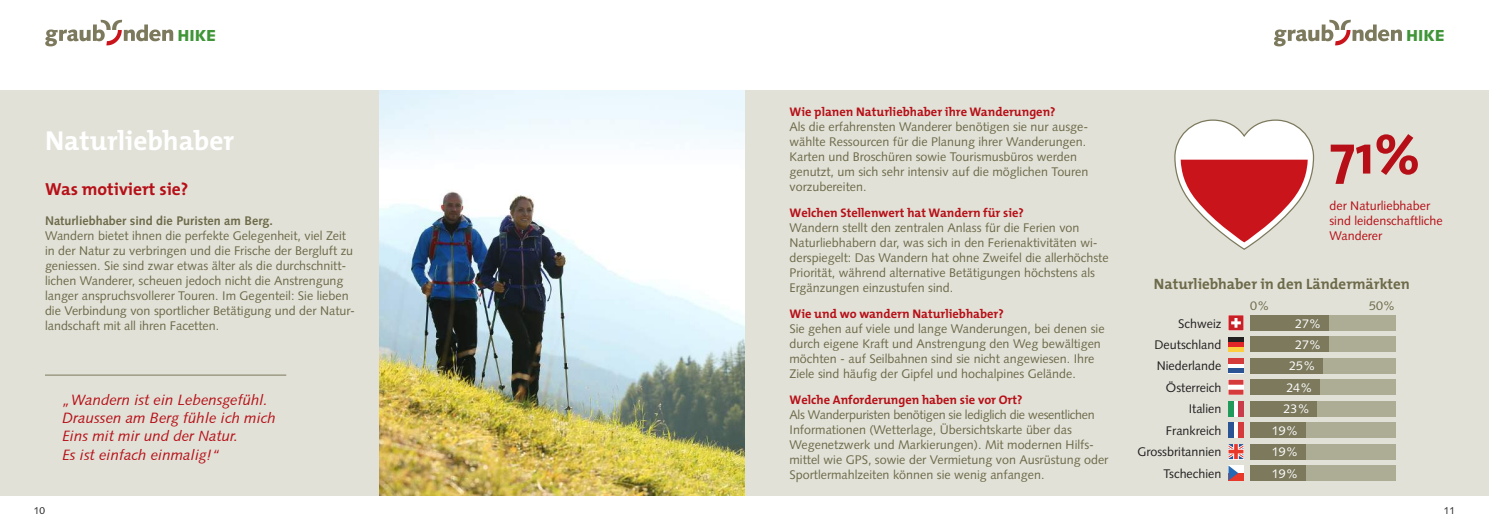
<style>
.page{position:relative;width:1489px;height:525px;background:#fff}
.page>*{position:absolute;margin:0;border:0;box-sizing:border-box;transform-origin:0 0}
.t1{font:700 56.25px "The Mix";color:#b70f17}
.t2{font:700 27.5px "The Mix";color:#fff}
.t3{font:700 17.5px "The Mix";color:#b70f17}
.t4{font:900 15.88px "Syntax";color:#3f9538}
.t5{font:italic 15px/18px "Syntax";color:#b70f17}
.t6{font:700 15px "The Mix";color:#6d6a4a}
.t7{font:12.5px/15px "Syntax";color:#6d6a4a}
.t8{font:700 12.5px "The Mix";color:#b70f17}
.t9{font:12.5px/21.4px "Syntax";color:#231f20;text-align:right}
.t10{font:12.5px/15px "Syntax";color:#b70f17}
.t11{font:700 12.5px "Syntax";color:#6d6a4a}
.t12{font:12.5px "Syntax";color:#fff}
.t13{font:10px "Syntax";color:#231f20}
</style>
<div class="page">
<svg style="left:45px;top:20px;width:128px;height:26px"></svg>
<svg style="left:1274px;top:20px;width:127px;height:26px"></svg>
<div style="left:0;top:90px;width:744px;height:405px;background:#e1e1d7"></div>
<div style="left:744px;top:90px;width:744px;height:405px;background:#e1e1d7"></div>
<div style="left:1249px;top:315px;width:146px;height:15px;background:#adac95"></div>
<div style="left:1249px;top:315px;width:79px;height:15px;background:#7c795d"></div>
<div style="left:1249px;top:336px;width:146px;height:15px;background:#adac95"></div>
<div style="left:1249px;top:336px;width:79px;height:15px;background:#7c795d"></div>
<div style="left:1249px;top:358px;width:146px;height:15px;background:#adac95"></div>
<div style="left:1249px;top:358px;width:73px;height:15px;background:#7c795d"></div>
<div style="left:1249px;top:379px;width:146px;height:15px;background:#adac95"></div>
<div style="left:1249px;top:379px;width:70px;height:15px;background:#7c795d"></div>
<div style="left:1249px;top:401px;width:146px;height:15px;background:#adac95"></div>
<div style="left:1249px;top:401px;width:67px;height:15px;background:#7c795d"></div>
<div style="left:1249px;top:422px;width:146px;height:15px;background:#adac95"></div>
<div style="left:1249px;top:422px;width:56px;height:15px;background:#7c795d"></div>
<div style="left:1249px;top:444px;width:146px;height:15px;background:#adac95"></div>
<div style="left:1249px;top:444px;width:56px;height:15px;background:#7c795d"></div>
<div style="left:1249px;top:465px;width:146px;height:15px;background:#adac95"></div>
<div style="left:1249px;top:465px;width:56px;height:15px;background:#7c795d"></div>
<svg style="left:1174px;top:119px;width:140px;height:131px"></svg>
<svg style="left:1228px;top:315px;width:15px;height:15px"></svg>
<div style="left:1228px;top:346px;width:15px;height:5px;background:#fece41"></div>
<div style="left:1228px;top:341px;width:15px;height:5px;background:#e22526"></div>
<div style="left:1228px;top:336px;width:15px;height:5px;background:#231f20"></div>
<svg style="left:1228px;top:363px;width:15px;height:5px"></svg>
<div style="left:1228px;top:358px;width:15px;height:5px;background:#d63b3c"></div>
<div style="left:1228px;top:368px;width:15px;height:5px;background:#2b5494"></div>
<svg style="left:1228px;top:379px;width:15px;height:15px"></svg>
<svg style="left:1233px;top:401px;width:5px;height:15px"></svg>
<div style="left:1228px;top:401px;width:5px;height:15px;background:#21995b"></div>
<div style="left:1238px;top:401px;width:5px;height:15px;background:#c83c4b"></div>
<svg style="left:1233px;top:422px;width:5px;height:15px"></svg>
<div style="left:1228px;top:422px;width:5px;height:15px;background:#2b5494"></div>
<div style="left:1238px;top:422px;width:5px;height:15px;background:#d63b3c"></div>
<svg style="left:1228px;top:444px;width:15px;height:15px"></svg>
<div style="left:1228px;top:465px;width:15px;height:15px;background:#fff"></div>
<div style="left:1228px;top:473px;width:15px;height:7px;background:#e7382a"></div>
<svg style="left:1228px;top:465px;width:9px;height:15px"></svg>
<img style="left:380px;top:90px;width:364px;height:405px">
<hr style="left:45px;top:374px;width:241px;height:1px;background:#7c795d">
<p class="t4" style="left:177px;top:26px;width:40px">HIKE</p>
<p class="t4" style="left:1405px;top:26px;width:40px">HIKE</p>
<h2 class="t2" style="left:45px;top:118px;width:191px">Naturliebhaber</h2>
<h3 class="t3" style="left:45px;top:174px;width:145px">Was motiviert sie?</h3>
<p class="t11" style="left:45px;top:214px;width:229px">Naturliebhaber sind die Puristen am Berg.</p>
<p class="t7" style="left:45px;top:228px;width:311px">Wandern bietet ihnen die perfekte Gelegenheit, viel Zeit in der Natur zu verbringen und die Frische der Bergluft zu geniessen. Sie sind zwar etwas älter als die durchschnitt&shy;lichen Wanderer, scheuen jedoch nicht die Anstrengung langer anspruchsvollerer Touren. Im Gegenteil: Sie lieben die Verbindung von sportlicher Betätigung und der Natur&shy;landschaft mit all ihren Facetten.</p>
<p class="t5" style="left:62px;top:391px;width:215px">„Wandern ist ein Lebensgefühl.<br>Draussen am Berg fühle ich mich<br>Eins mit mir und der Natur.<br>Es ist einfach einmalig!“</p>
<p class="t8" style="left:789px;top:102px;width:268px">Wie planen Naturliebhaber ihre Wanderungen?</p>
<p class="t7" style="left:789px;top:119px;width:300px">Als die erfahrensten Wanderer benötigen sie nur ausge&shy;wählte Ressourcen für die Planung ihrer Wanderungen.<br>Karten und Broschüren sowie Tourismusbüros werden genutzt, um sich sehr intensiv auf die möglichen Touren vorzubereiten.</p>
<p class="t8" style="left:789px;top:202px;width:236px">Welchen Stellenwert hat Wandern für sie?</p>
<p class="t7" style="left:789px;top:220px;width:321px">Wandern stellt den zentralen Anlass für die Ferien von Naturliebhabern dar, was sich in den Ferienaktivitäten wi&shy;derspiegelt: Das Wandern hat ohne Zweifel die allerhöchste Priorität, während alternative Betätigungen höchstens als Ergänzungen einzustufen sind.</p>
<p class="t8" style="left:789px;top:303px;width:216px">Wie und wo wandern Naturliebhaber?</p>
<p class="t7" style="left:789px;top:321px;width:316px">Sie gehen auf viele und lange Wanderungen, bei denen sie durch eigene Kraft und Anstrengung den Weg bewältigen möchten - auf Seilbahnen sind sie nicht angewiesen. Ihre Ziele sind häufig der Gipfel und hochalpines Gelände.</p>
<p class="t8" style="left:789px;top:388px;width:234px">Welche Anforderungen haben sie vor Ort?</p>
<p class="t7" style="left:789px;top:406px;width:320px">Als Wanderpuristen benötigen sie lediglich die wesentlichen Informationen (Wetterlage, Übersichtskarte über das Wegenetzwerk und Markierungen). Mit modernen Hilfs&shy;mittel wie GPS, sowie der Vermietung von Ausrüstung oder Sportlermahlzeiten können sie wenig anfangen.</p>
<h1 class="t1" style="left:1329px;top:107px;width:92px">71%</h1>
<p class="t10" style="left:1329px;top:198px;width:115px">der Naturliebhaber sind leidenschaftliche<br>Wanderer</p>
<p class="t6" style="left:1153px;top:271px;width:257px">Naturliebhaber in den Ländermärkten</p>
<p class="t9" style="left:1137px;top:312px;width:85px">Schweiz<br>Deutschland<br>Niederlande<br>Österreich<br>Italien<br>Frankreich<br>Grossbritannien<br>Tschechien</p>
<p class="t7" style="left:1249px;top:298px;width:21px">0%</p>
<p class="t7" style="left:1368px;top:298px;width:28px">50%</p>
<p class="t12" style="left:1294px;top:315px;width:28px">27%</p>
<p class="t12" style="left:1294px;top:337px;width:28px">27%</p>
<p class="t12" style="left:1289px;top:358px;width:28px">25%</p>
<p class="t12" style="left:1286px;top:380px;width:28px">24%</p>
<p class="t12" style="left:1283px;top:401px;width:28px">23%</p>
<p class="t12" style="left:1271px;top:423px;width:28px">19%</p>
<p class="t12" style="left:1271px;top:444px;width:28px">19%</p>
<p class="t12" style="left:1271px;top:465px;width:28px">19%</p>
<p class="t13" style="left:34px;top:504px;width:13px">10</p>
<p class="t13" style="left:1443px;top:504px;width:13px">11</p>
</div>
